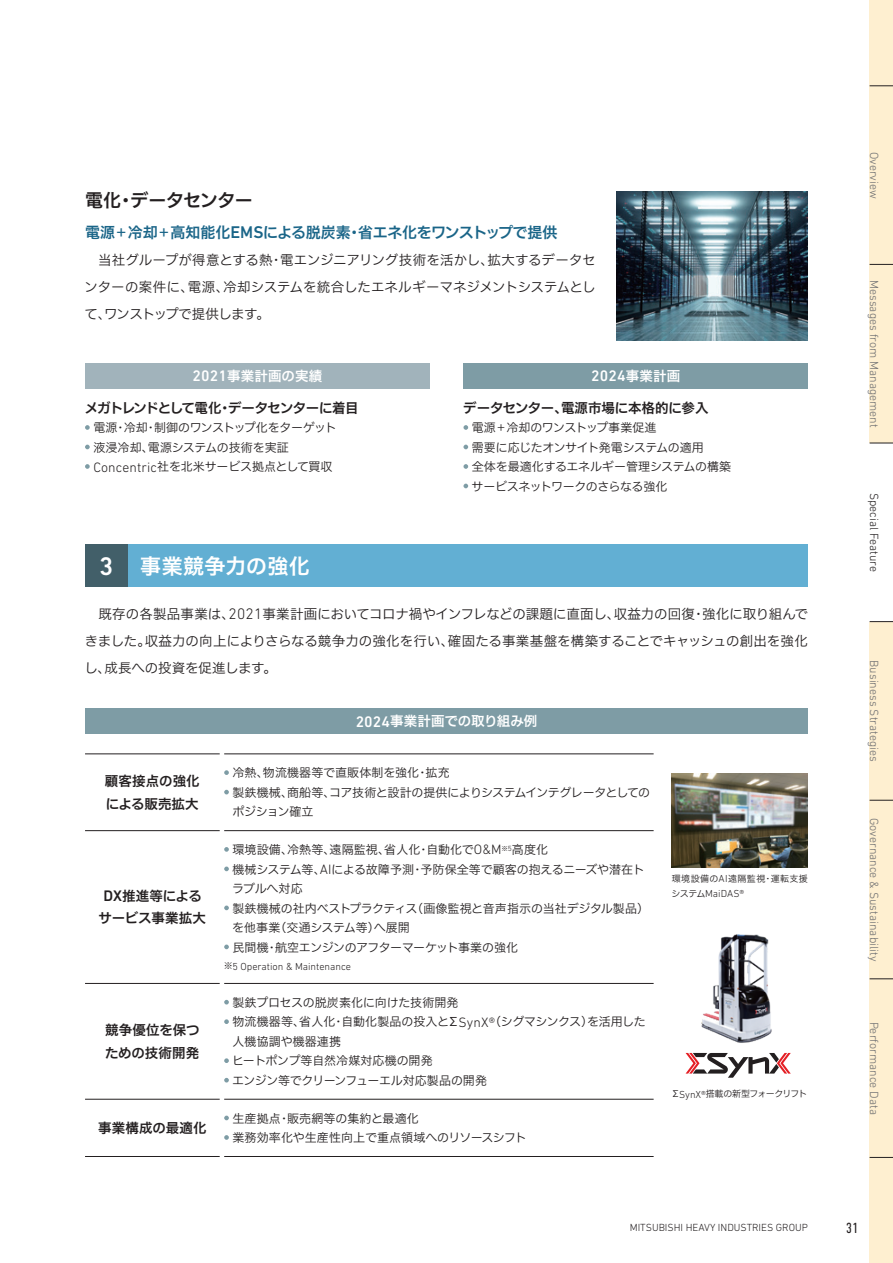
<style>
.page{position:relative;width:893px;height:1263px;background:#fff}
.page>*{position:absolute;margin:0;border:0;box-sizing:border-box;transform-origin:0 0}
.t1{font:21px "Hiragino UD Sans F Std N W6";letter-spacing:.02em;color:#fff}
.t2{font:18px "Hiragino UD Sans F Std N W6";letter-spacing:-.03em;color:#231f20}
.t3{font:500 15.45px "DIN Next LT Pro";color:#fff}
.t4{font:15px "Hiragino UD Sans F Std N W6";letter-spacing:-.02em;color:#1a6588}
.t5{font:condensed 15px "DIN Next LT Pro";color:#231f20}
.t6{font:13.5px/27px "Hiragino UD Sans F Std N W3";letter-spacing:-.005em;color:#231f20;text-align:justify}
.t7{font:13.5px/22.5px "Hiragino UD Sans F Std N W6";letter-spacing:-.01em;color:#231f20;text-align:center}
.t8{font:13.5px "Hiragino UD Sans F Std N W6";letter-spacing:-.005em;color:#fff}
.t9{font:13.5px/22.5px "Hiragino UD Sans F Std N W6";letter-spacing:.01em;color:#231f20}
.t10{font:13.5px "Hiragino UD Sans F Std N W6";letter-spacing:-.06em;color:#231f20}
.t11{font:12px/19.5px "Hiragino UD Sans F Std N W3";letter-spacing:-.01em;color:#231f20}
.t12{font:300 12px "DIN Next LT Pro";color:#6c6d70}
.t13{font:12px/19.5px "Hiragino UD Sans F Std N W3";letter-spacing:.01em;color:#231f20}
.t14{font:300 12px "DIN Next LT Pro";color:#231f20}
.t15{font:300 10.5px "DIN Next LT Pro";color:#231f20}
.t16{font:300 10.35px "DIN Next LT Pro";color:#231f20}
.t17{font:9px "Hiragino UD Sans F Std N W3";letter-spacing:-.055em;color:#231f20}
.t18{font:9px "Hiragino UD Sans F Std N W3";letter-spacing:.045em;color:#231f20}
.s1{font-family:"DIN Next LT Pro";font-weight:500;font-size:17.25px}
.s2{font-family:"DIN Next LT Pro";font-weight:500;font-size:15.45px}
.s3{font-family:"DIN Next LT Pro";font-weight:300;font-size:13.8px}
.s4{font-family:"DIN Next LT Pro";font-weight:500;font-size:25.8px}
.s5{font-family:"Hiragino UD Sans F Std N W6";font-weight:400;font-size:13.5px}
.s6{font-family:"DIN Next LT Pro";font-weight:300;font-size:15.45px}
.s7{font-family:"Hiragino UD Sans F Std N W3";font-weight:400;font-size:9px}
.s8{font-family:"DIN Next LT Pro";font-weight:300;font-size:10.35px}
</style>
<div class="page">
<div style="left:85px;top:544px;width:723px;height:43px;background:#62afd3"></div>
<div style="left:85px;top:544px;width:43px;height:43px;background:#425f69"></div>
<div style="left:85px;top:709px;width:723px;height:25px;background:#7e9ca5"></div>
<svg style="left:85px;top:831px;width:135px;height:268px"></svg>
<hr style="left:85px;top:754px;width:135px;height:1px;background:#231f20">
<hr style="left:224px;top:754px;width:430px;height:1px;background:#231f20">
<hr style="left:85px;top:830px;width:135px;height:1px;background:#231f20">
<hr style="left:224px;top:830px;width:430px;height:1px;background:#231f20">
<hr style="left:85px;top:983px;width:135px;height:1px;background:#231f20">
<hr style="left:224px;top:983px;width:430px;height:1px;background:#231f20">
<hr style="left:85px;top:1099px;width:135px;height:1px;background:#231f20">
<hr style="left:224px;top:1099px;width:430px;height:1px;background:#231f20">
<hr style="left:85px;top:1156px;width:135px;height:1px;background:#231f20">
<hr style="left:224px;top:1156px;width:430px;height:1px;background:#231f20">
<svg style="left:224px;top:770px;width:5px;height:5px"></svg>
<svg style="left:224px;top:790px;width:5px;height:4px"></svg>
<svg style="left:224px;top:847px;width:5px;height:5px"></svg>
<svg style="left:224px;top:866px;width:5px;height:5px"></svg>
<svg style="left:224px;top:905px;width:5px;height:5px"></svg>
<svg style="left:224px;top:944px;width:5px;height:5px"></svg>
<svg style="left:224px;top:1000px;width:5px;height:4px"></svg>
<svg style="left:224px;top:1019px;width:5px;height:5px"></svg>
<svg style="left:224px;top:1058px;width:5px;height:5px"></svg>
<svg style="left:224px;top:1078px;width:5px;height:4px"></svg>
<svg style="left:224px;top:1115px;width:5px;height:5px"></svg>
<svg style="left:224px;top:1135px;width:5px;height:5px"></svg>
<img style="left:672px;top:774px;width:136px;height:93px">
<img style="left:701px;top:934px;width:71px;height:109px">
<svg style="left:85px;top:425px;width:5px;height:5px"></svg>
<svg style="left:85px;top:445px;width:5px;height:4px"></svg>
<svg style="left:85px;top:464px;width:5px;height:5px"></svg>
<div style="left:85px;top:363px;width:345px;height:25px;background:#a1b3bb"></div>
<svg style="left:463px;top:425px;width:5px;height:5px"></svg>
<svg style="left:463px;top:445px;width:5px;height:4px"></svg>
<svg style="left:463px;top:464px;width:5px;height:5px"></svg>
<svg style="left:463px;top:484px;width:5px;height:4px"></svg>
<div style="left:463px;top:363px;width:345px;height:25px;background:#7e9ca5"></div>
<img style="left:617px;top:191px;width:191px;height:149px">
<svg style="left:686px;top:1053px;width:105px;height:25px"></svg>
<div style="left:870px;top:0;width:23px;height:1263px;background:#feefd0"></div>
<div style="left:870px;top:443px;width:23px;height:178px;background:#fff"></div>
<svg style="left:870px;top:86px;width:23px;height:1px"></svg>
<svg style="left:870px;top:1157px;width:23px;height:1px"></svg>
<svg style="left:870px;top:800px;width:23px;height:1px"></svg>
<svg style="left:870px;top:621px;width:23px;height:1px"></svg>
<svg style="left:870px;top:978px;width:23px;height:1px"></svg>
<svg style="left:870px;top:443px;width:23px;height:1px"></svg>
<svg style="left:870px;top:264px;width:23px;height:1px"></svg>
<h2 class="t2" style="left:85px;top:187px;width:169px">電化・データセンター</h2>
<p class="t4" style="left:85px;top:221px;width:474px">電源＋冷却＋高知能化<span class="s1">EMS</span>による脱炭素・省エネ化をワンストップで提供</p>
<p class="t6" style="left:85px;top:246px;width:513px;text-indent:14px">当社グループが得意とする熱・電エンジニアリング技術を活かし、拡大するデータセンターの案件に、電源、冷却システムを統合したエネルギーマネジメントシステムとして、ワンストップで提供します。</p>
<p class="t8" style="left:193px;top:365px;width:131px"><span class="s2">2021</span>事業計画の実績</p>
<p class="t10" style="left:85px;top:397px;width:276px">メガトレンドとして電化・データセンターに着目</p>
<p class="t11" style="left:93px;top:417px;width:245px">電源・冷却・制御のワンストップ化をターゲット液浸冷却、電源システムの技術を実証<br><span class="s3">Concentric</span>社を北米サービス拠点として買収</p>
<h1 class="t1" style="left:99px;top:550px;width:212px"><span class="s4">3</span> 事業競争力の強化</h1>
<p class="t3" style="left:591px;top:367px;width:91px">2024<span class="s5">事業計画</span></p>
<p class="t7" style="left:463px;top:396px;width:247px">データセンター、電源市場に本格的に参入</p>
<p class="t11" style="left:471px;top:417px;width:261px">電源＋冷却のワンストップ事業促進<br>需要に応じたオンサイト発電システムの適用<br>全体を最適化するエネルギー管理システムの構築サービスネットワークのさらなる強化</p>
<p class="t6" style="left:84px;top:599px;width:725px;text-indent:14px">既存の各製品事業は、<span class="s6">2021</span>事業計画においてコロナ禍やインフレなどの課題に直面し、収益力の回復・強化に取り組んできました。収益力の向上によりさらなる競争力の強化を行い、確固たる事業基盤を構築することでキャッシュの創出を強化し、成長への投資を促進します。</p>
<p class="t8" style="left:356px;top:711px;width:183px"><span class="s2">2024</span>事業計画での取り組み例</p>
<p class="t9" style="left:105px;top:769px;width:96px">顧客接点の強化による販売拡大</p>
<p class="t11" style="left:232px;top:762px;width:419px">冷熱、物流機器等で直販体制を強化・拡充<br>製鉄機械、商船等、コア技術と設計の提供によりシステムインテグレータとしてのポジション確立</p>
<p class="t7" style="left:98px;top:884px;width:109px"><span class="s2">DX</span>推進等によるサービス事業拡大</p>
<p class="t7" style="left:105px;top:1018px;width:96px;text-align:left">競争優位を保つための技術開発</p>
<p class="t11" style="left:232px;top:839px;width:419px">環境設備、冷熱等、遠隔監視、省人化・自動化で<span class="s3">O&amp;M</span><sup>※</sup><sup>5</sup>高度化<br>機械システム等、<span class="s3">AI</span>による故障予測・予防保全等で顧客の抱えるニーズや潜在トラブルへ対応<br>製鉄機械の社内ベストプラクティス（画像監視と音声指示の当社デジタル製品）を他事業（交通システム等）へ展開<br>民間機・航空エンジンのアフターマーケット事業の強化</p>
<p class="t16" style="left:224px;top:960px;width:129px"><span class="s7">※</span>5 Operation &amp; Maintenance</p>
<p class="t11" style="left:232px;top:992px;width:415px">製鉄プロセスの脱炭素化に向けた技術開発<br>物流機器等、省人化・自動化製品の投入とΣ<span class="s3">SynX®</span>（シグマシンクス）を活用した人機協調や機器連携<br>ヒートポンプ等自然冷媒対応機の開発<br>エンジン等でクリーンフューエル対応製品の開発</p>
<p class="t9" style="left:98px;top:1116px;width:110px">事業構成の最適化</p>
<p class="t13" style="left:232px;top:1108px;width:295px">生産拠点・販売網等の集約と最適化<br>業務効率化や生産性向上で重点領域へのリソースシフト</p>
<p class="t18" style="left:672px;top:871px;width:138px">環境設備の<span class="s8">AI</span>遠隔監視・運転支援</p>
<p class="t16" style="left:672px;top:887px;width:74px"><span class="s7">システム</span>MaiDAS®</p>
<p class="t17" style="left:671px;top:1087px;width:138px">Σ<span class="s8">SynX®</span>搭載の新型フォークリフト</p>
<p class="t12" style="left:881px;top:152px;width:49px;rotate:90deg">Overview</p>
<p class="t12" style="left:881px;top:280px;width:149px;rotate:90deg">Messages from Management</p>
<p class="t14" style="left:881px;top:493px;width:81px;rotate:90deg">Special Feature</p>
<p class="t12" style="left:881px;top:660px;width:103px;rotate:90deg">Business Strategies</p>
<p class="t12" style="left:881px;top:818px;width:145px;rotate:90deg">Governance &amp; Sustainability</p>
<p class="t12" style="left:881px;top:1021px;width:95px;rotate:90deg">Performance Data</p>
<p class="t15" style="left:630px;top:1222px;width:180px">MITSUBISHI HEAVY INDUSTRIES GROUP</p>
<p class="t5" style="left:846px;top:1219px;width:14px">31</p>
</div>
